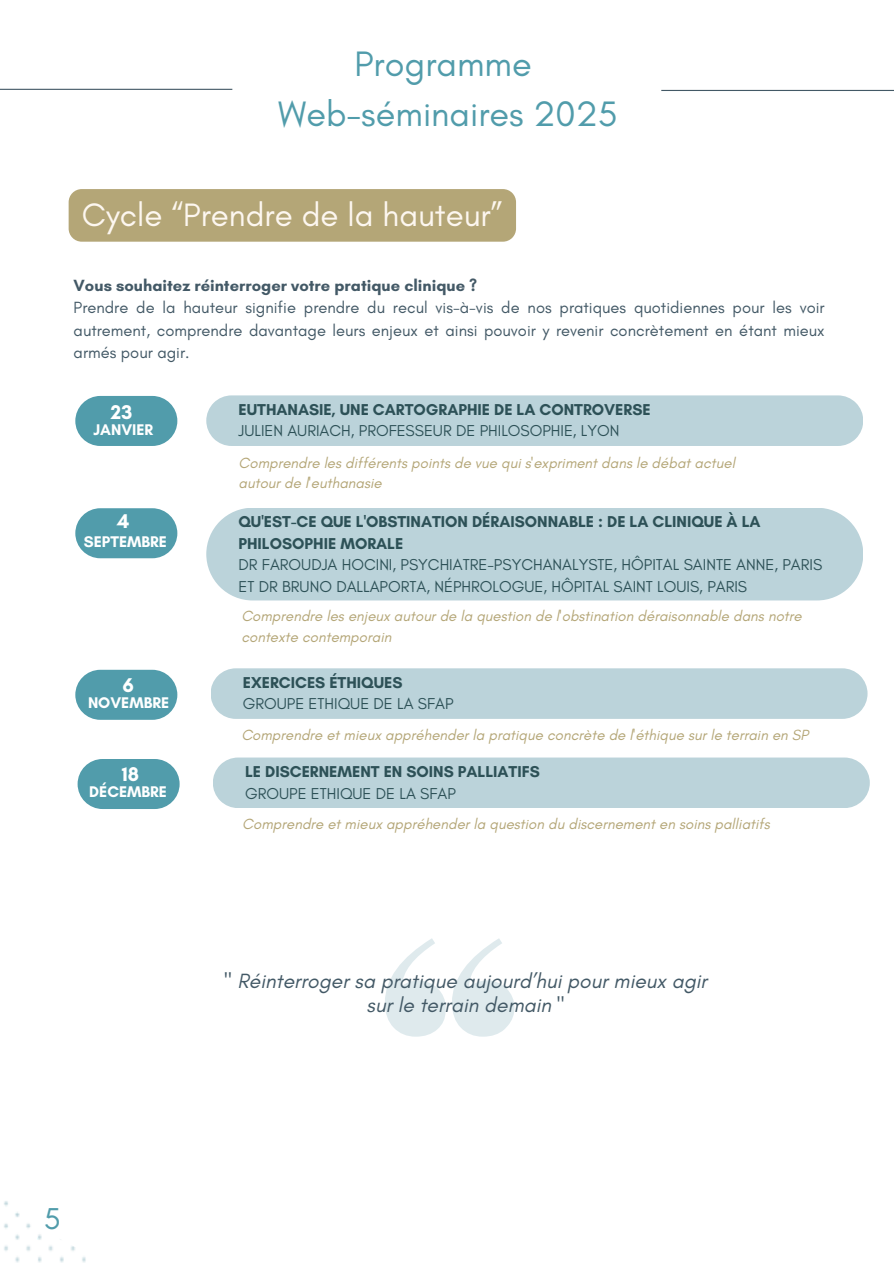
<style>
.page{position:relative;width:894px;height:1264px;background:#fff}
.page>*{position:absolute;margin:0;border:0;box-sizing:border-box;transform-origin:0 0}
.t1{font:36px/49.5px "Glacial Indifference";color:#519cab;text-align:center}
.t2{font:33px "Glacial Indifference";color:#fdf7f0}
.t3{font:30.75px "Glacial Indifference";color:#519cab}
.t4{font:italic 21px/23.7px "Glacial Indifference";color:#435966;text-align:center}
.t5{font:700 20.25px "Glacial Indifference";color:#fff}
.t6{font:16.5px/22.5px "Glacial Indifference";color:#435966;text-align:justify}
.t7{font:700 16.5px "Glacial Indifference";color:#435966}
.t8{font:16.05px/21.3px "Glacial Indifference";color:#2d5157}
.t9{font:700 16.05px/21.3px "Glacial Indifference";color:#2d5157}
.t10{font:700 15.75px "Glacial Indifference";color:#fff}
.t11{font:italic 15px/20.2px "Glacial Indifference";color:#b4a677}
.s1{font-weight:700}
.s2{font-weight:400}
</style>
<div class="page">
<hr style="left:0;top:89px;width:232px;height:1px;background:#435966">
<hr style="left:661px;top:90px;width:232px;height:1px;background:#435966">
<div style="left:69px;top:189px;width:447px;height:53px;background:#b4a677"></div>
<div style="left:206px;top:395px;width:657px;height:51px;background:#bbd3da"></div>
<div style="left:75px;top:396px;width:102px;height:50px;background:#519cab;border-radius:25px"></div>
<div style="left:206px;top:508px;width:656px;height:92px;background:#bbd3da"></div>
<div style="left:75px;top:508px;width:102px;height:50px;background:#519cab;border-radius:25px"></div>
<div style="left:211px;top:668px;width:656px;height:51px;background:#bbd3da"></div>
<div style="left:75px;top:669px;width:102px;height:50px;background:#519cab;border-radius:25px"></div>
<div style="left:213px;top:757px;width:656px;height:51px;background:#bbd3da"></div>
<div style="left:78px;top:759px;width:101px;height:50px;background:#519cab;border-radius:25px"></div>
<svg style="left:385px;top:938px;width:60px;height:98px"></svg>
<svg style="left:452px;top:938px;width:62px;height:98px"></svg>
<svg style="left:4px;top:1201px;width:82px;height:62px"></svg>
<p class="t1" style="left:278px;top:39px;width:341px">Programme<br>Web-séminaires 2025</p>
<h1 class="t2" style="left:82px;top:195px;width:422px">Cycle “Prendre de la hauteur”</h1>
<h1 class="t7" style="left:74px;top:275px;width:405px">Vous souhaitez réinterroger votre pratique clinique ?</h1>
<p class="t6" style="left:74px;top:296px;width:752px">Prendre de la hauteur signifie prendre du recul vis-à-vis de nos pratiques quotidiennes pour les voir autrement, comprendre davantage leurs enjeux et ainsi pouvoir y revenir concrètement en étant mieux armés pour agir.</p>
<p class="t5" style="left:111px;top:400px;width:23px">23</p>
<p class="t10" style="left:93px;top:420px;width:61px">JANVIER</p>
<h3 class="t5" style="left:117px;top:509px;width:14px">4</h3>
<h4 class="t10" style="left:84px;top:532px;width:84px">SEPTEMBRE</h4>
<h4 class="t5" style="left:122px;top:672px;width:13px">6</h4>
<h3 class="t10" style="left:88px;top:693px;width:83px">NOVEMBRE</h3>
<p class="t5" style="left:122px;top:762px;width:19px">18</p>
<p class="t10" style="left:89px;top:782px;width:79px">DÉCEMBRE</p>
<p class="t8" style="left:238px;top:399px;width:413px"><span class="s1">EUTHANASIE, UNE CARTOGRAPHIE DE LA CONTROVERSE<br></span>JULIEN AURIACH, PROFESSEUR DE PHILOSOPHIE, LYON</p>
<h3 class="t11" style="left:238px;top:452px;width:498px">Comprendre les différents points de vue qui s'expriment dans le débat actuel</h3>
<h4 class="t11" style="left:238px;top:472px;width:145px">autour de l'euthanasie</h4>
<p class="t8" style="left:238px;top:511px;width:585px"><span class="s1">QU'EST-CE QUE L'OBSTINATION DÉRAISONNABLE : DE LA CLINIQUE À LA PHILOSOPHIE MORALE<br></span>DR FAROUDJA HOCINI, PSYCHIATRE-PSYCHANALYSTE, HÔPITAL SAINTE ANNE, PARIS ET DR BRUNO DALLAPORTA, NÉPHROLOGUE, HÔPITAL SAINT LOUIS, PARIS</p>
<p class="t11" style="left:241px;top:606px;width:561px">Comprendre les enjeux autour de la question de l'obstination déraisonnable dans notre contexte contemporain</p>
<p class="t8" style="left:243px;top:671px;width:212px"><span class="s1">EXERCICES ÉTHIQUES<br></span>GROUPE ETHIQUE DE LA SFAP</p>
<h3 class="t11" style="left:241px;top:724px;width:568px">Comprendre et mieux appréhender la pratique concrète de l'éthique sur le terrain en SP</h3>
<h4 class="t9" style="left:245px;top:761px;width:296px">LE DISCERNEMENT EN SOINS PALLIATIFS<br><span class="s2">GROUPE ETHIQUE DE LA SFAP</span></h4>
<p class="t11" style="left:242px;top:813px;width:528px">Comprendre et mieux appréhender la question du discernement en soins palliatifs</p>
<h2 class="t4" style="left:224px;top:969px;width:484px">" Réinterroger sa pratique aujourd’hui pour mieux agir sur le terrain demain "</h2>
<p class="t3" style="left:44px;top:1199px;width:18px">5</p>
</div>
